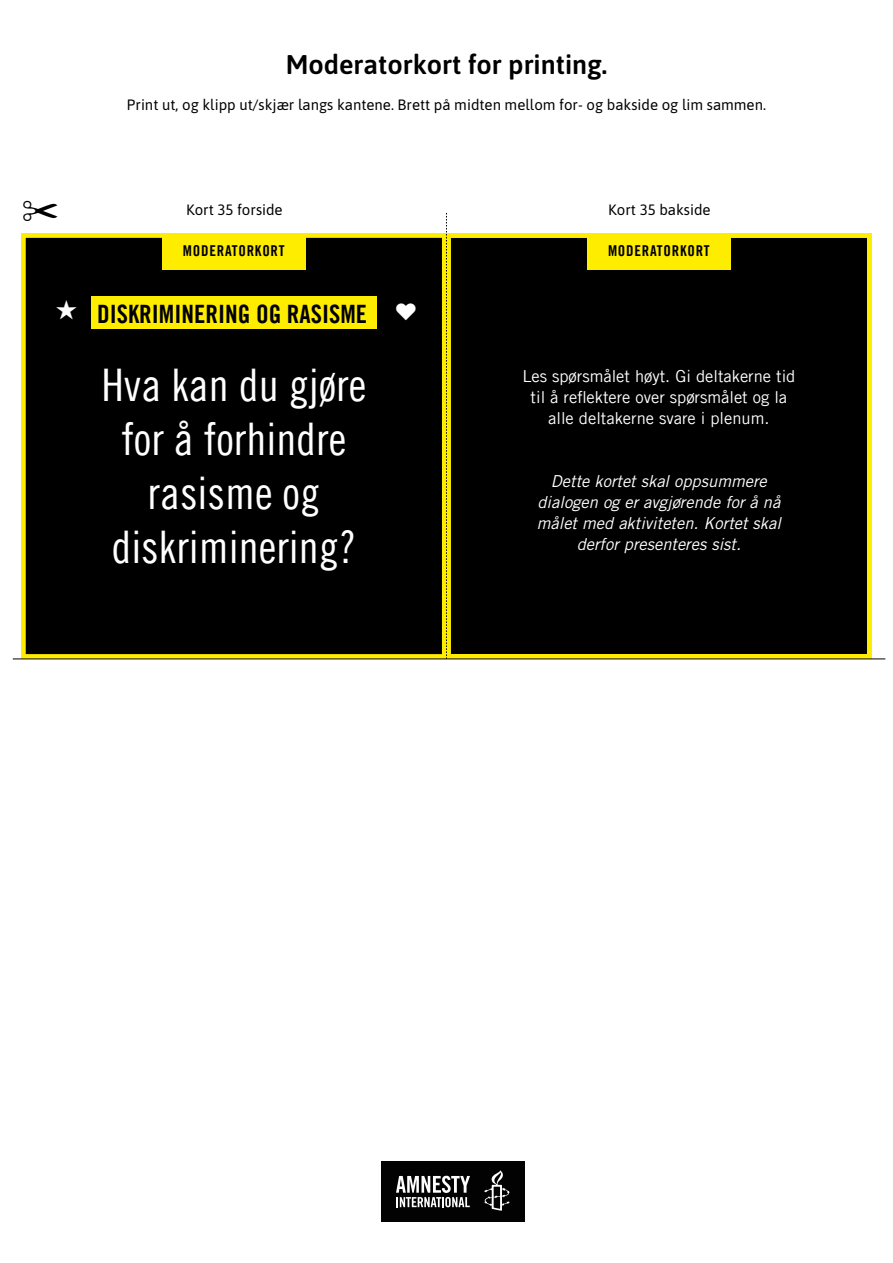
<style>
.page{position:relative;width:893px;height:1263px;background:#fff}
.page>*{position:absolute;margin:0;border:0;box-sizing:border-box;transform-origin:0 0}
.t1{font:45px/54px "Amnesty Trade Gothic Cn 18";color:#fff;text-align:center}
.t2{font:600 27px "Asap";color:#000}
.t3{font:25.35px "Amnesty Trade Gothic Bd Cn 20";color:#000}
.t4{font:22.5px "Inter";color:#fff}
.t5{font:italic 16.5px/21px "Amnesty Trade Gothic";color:#fff;text-align:center}
.t6{font:16.5px/21px "Amnesty Trade Gothic";color:#fff;text-align:center}
.t7{font:15px "Asap";color:#000}
.t8{font:15px "Amnesty Trade Gothic Bd Cn 20";letter-spacing:.05em;color:#000}
</style>
<div class="page">
<div style="left:21px;top:233px;width:425px;height:426px;background:#000"></div>
<hr style="left:21px;top:233px;width:3px;height:426px;background:#ffed00">
<hr style="left:444px;top:233px;width:2px;height:426px;background:#ffed00">
<hr style="left:21px;top:233px;width:425px;height:3px;background:#ffed00">
<hr style="left:21px;top:656px;width:425px;height:3px;background:#ffed00">
<div style="left:162px;top:233px;width:144px;height:36px;background:#ffed00"></div>
<div style="left:91px;top:296px;width:285px;height:33px;background:#ffed00"></div>
<div style="left:446px;top:233px;width:425px;height:426px;background:#000"></div>
<div style="left:587px;top:233px;width:144px;height:36px;background:#ffed00"></div>
<div style="left:446px;top:233px;width:425px;height:426px;border:4px solid #ffed00"></div>
<hr style="left:446px;top:233px;width:3px;height:426px;background:#ffed00">
<hr style="left:869px;top:233px;width:2px;height:426px;background:#ffed00">
<hr style="left:446px;top:233px;width:425px;height:3px;background:#ffed00">
<hr style="left:446px;top:656px;width:425px;height:3px;background:#ffed00">
<svg style="left:446px;top:213px;width:1px;height:446px"></svg>
<hr style="left:13px;top:659px;width:872px;height:1px;background:#000">
<div style="left:381px;top:1161px;width:144px;height:61px;background:#020203"></div>
<svg style="left:484px;top:1170px;width:26px;height:41px"></svg>
<svg style="left:396px;top:1176px;width:74px;height:31px"></svg>
<h2 class="t2" style="left:286px;top:46px;width:323px">Moderatorkort for printing.</h2>
<p class="t7" style="left:127px;top:94px;width:640px">Print ut, og klipp ut/skjær langs kantene. Brett på midten mellom for- og bakside og lim sammen.</p>
<p class="t7" style="left:186px;top:199px;width:98px">Kort 35 forside</p>
<p class="t7" style="left:608px;top:199px;width:104px">Kort 35 bakside</p>
<p class="t8" style="left:183px;top:242px;width:103px">MODERATORKORT</p>
<p class="t8" style="left:608px;top:242px;width:103px">MODERATORKORT</p>
<h3 class="t3" style="left:97px;top:299px;width:271px">DISKRIMINERING OG RASISME</h3>
<h3 class="t4" style="left:395px;top:295px;width:25px">❤</h3>
<h1 class="t1" style="left:101px;top:358px;width:266px">Hva kan du gjøre for å forhindre rasisme og diskriminering?</h1>
<p class="t6" style="left:522px;top:365px;width:275px">Les spørsmålet høyt. Gi deltakerne tid til å reflektere over spørsmålet og la alle deltakerne svare i plenum.</p>
<p class="t5" style="left:537px;top:470px;width:246px">Dette kortet skal oppsummere dialogen og er avgjørende for å nå målet med aktiviteten. Kortet skal derfor presenteres sist.</p>
</div>
